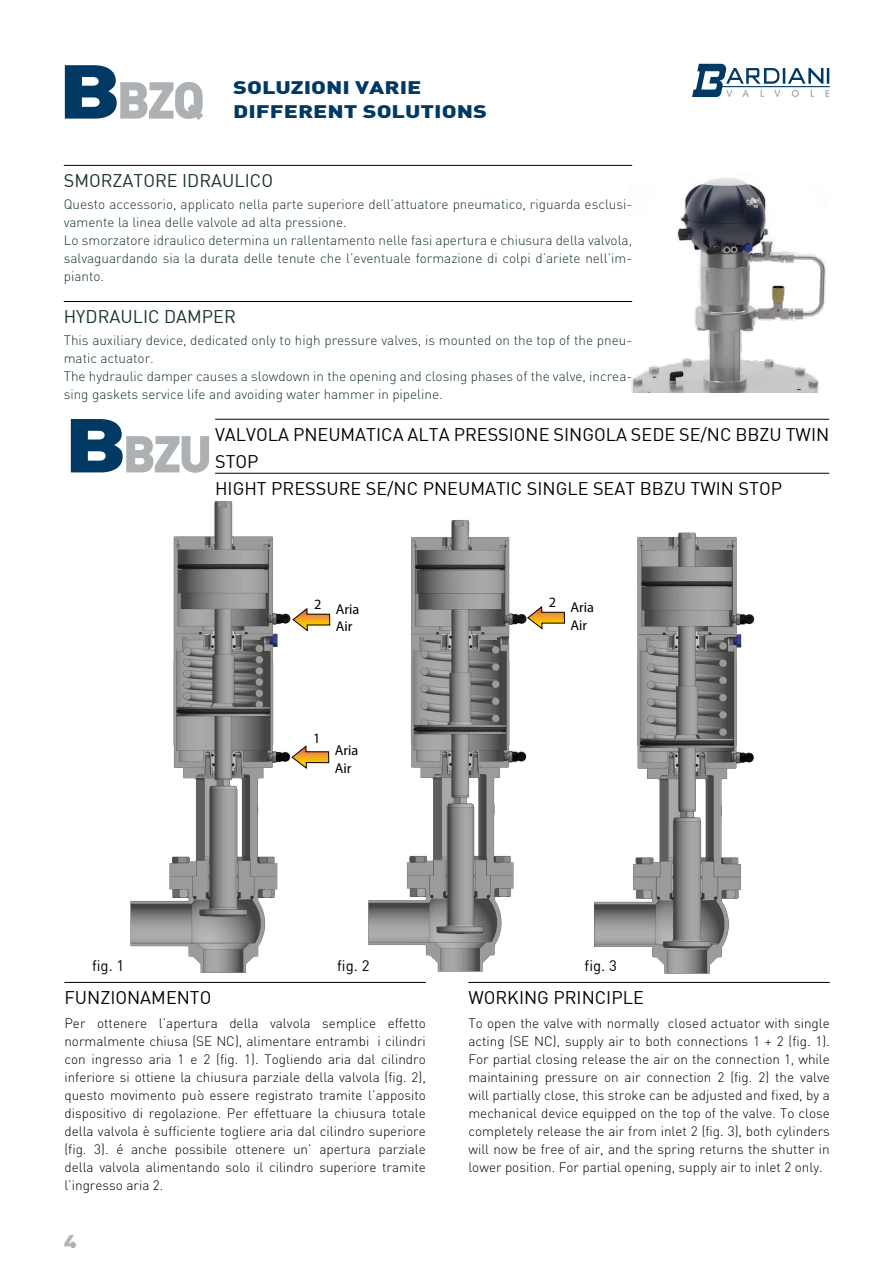
<style>
.page{position:relative;width:893px;height:1263px;background:#fff}
.page>*{position:absolute;margin:0;border:0;box-sizing:border-box;transform-origin:0 0}
.t1{font:900 51px "DIN";letter-spacing:-.05em;color:#adb1b4}
.t2{font:18px/27px "DIN";color:#000}
.t3{font:18px "DIN";color:#18332e}
.t4{font:900 18px "DIN";color:#003964;scale:1.3 1}
.t5{font:900 18px "DIN";color:#adb1b4;scale:1.3 1}
.t6{font:15px "DIN";color:#000}
.t7{font:14.25px/17.1px "Myriad Pro";color:#000}
.t8{font:300 13.5px/18px "DIN";color:#000;text-align:justify}
.t9{font:300 13.5px/18px "DIN";color:#18332e}
.s1{font-size:75px;color:#003964}
</style>
<div class="page">
<svg style="left:692px;top:64px;width:138px;height:33px"></svg>
<hr style="left:64px;top:165px;width:568px;height:1px;background:#000">
<hr style="left:64px;top:301px;width:568px;height:1px;background:#000">
<img style="left:631px;top:177px;width:195px;height:216px">
<hr style="left:64px;top:982px;width:362px;height:1px;background:#000">
<hr style="left:215px;top:419px;width:614px;height:1px;background:#000">
<hr style="left:215px;top:473px;width:614px;height:1px;background:#000">
<hr style="left:468px;top:982px;width:362px;height:1px;background:#000">
<svg style="left:300px;top:608px;width:31px;height:24px"></svg>
<svg style="left:300px;top:745px;width:30px;height:24px"></svg>
<svg style="left:533px;top:606px;width:32px;height:24px"></svg>
<img style="left:590px;top:532px;width:166px;height:451px">
<img style="left:368px;top:520px;width:165px;height:452px">
<img style="left:130px;top:501px;width:170px;height:472px">
<h1 class="t1" style="left:58px;top:66px;width:149px"><span class="s1">B</span>BZQ</h1>
<h2 class="t4" style="left:233px;top:76px;width:146px">SOLUZIONI VARIE</h2>
<h2 class="t4" style="left:233px;top:99px;width:197px">DIFFERENT SOLUTIONS</h2>
<h2 class="t3" style="left:64px;top:169px;width:211px">SMORZATORE IDRAULICO</h2>
<p class="t9" style="left:64px;top:195px;width:570px">Questo accessorio, applicato nella parte superiore dell’attuatore pneumatico, riguarda esclusi&shy;vamente la linea delle valvole ad alta pressione.<br>Lo smorzatore idraulico determina un rallentamento nelle fasi apertura e chiusura della valvola, salvaguardando sia la durata delle tenute che l’eventuale formazione di colpi d’ariete nell’im&shy;pianto.</p>
<h2 class="t3" style="left:64px;top:305px;width:174px">HYDRAULIC DAMPER</h2>
<p class="t9" style="left:64px;top:331px;width:570px">This auxiliary device, dedicated only to high pressure valves, is mounted on the top of the pneu&shy;matic actuator.<br>The hydraulic damper causes a slowdown in the opening and closing phases of the valve, increa&shy;sing gaskets service life and avoiding water hammer in pipeline.</p>
<h1 class="t1" style="left:64px;top:420px;width:150px"><span class="s1">B</span>BZU</h1>
<h2 class="t2" style="left:215px;top:420px;width:616px">VALVOLA PNEUMATICA ALTA PRESSIONE SINGOLA SEDE SE/NC BBZU TWIN<br>STOP<br>HIGHT PRESSURE SE/NC PNEUMATIC SINGLE SEAT BBZU TWIN STOP</h2>
<p class="t7" style="left:549px;top:594px;width:9px">2</p>
<p class="t7" style="left:314px;top:596px;width:9px">2</p>
<p class="t7" style="left:570px;top:599px;width:25px">Aria<br>Air</p>
<p class="t7" style="left:336px;top:601px;width:25px">Aria<br>Air</p>
<p class="t7" style="left:313px;top:729px;width:9px">1</p>
<p class="t7" style="left:335px;top:742px;width:25px">Aria<br>Air</p>
<p class="t6" style="left:92px;top:956px;width:34px">fig. 1</p>
<p class="t6" style="left:337px;top:956px;width:34px">fig. 2</p>
<p class="t6" style="left:585px;top:956px;width:34px">fig. 3</p>
<h2 class="t2" style="left:468px;top:983px;width:177px">WORKING PRINCIPLE</h2>
<p class="t8" style="left:468px;top:1014px;width:363px">To open the valve with normally closed actuator with single acting (SE NC), supply air to both connections 1 + 2 (fig. 1).<br>For partial closing release the air on the connection 1, while maintaining pressure on air connection 2 (fig. 2) the valve will partially close, this stroke can be adjusted and fixed, by a mechanical device equipped on the top of the valve. To close completely release the air from inlet 2 (fig. 3), both cylinders will now be free of air, and the spring returns the shutter in lower position. For partial opening, supply air to inlet 2 only.</p>
<h2 class="t2" style="left:64px;top:983px;width:149px">FUNZIONAMENTO</h2>
<p class="t8" style="left:64px;top:1014px;width:363px">Per ottenere l’apertura della valvola semplice effetto normalmente chiusa (SE NC), alimentare entrambi i cilindri con ingresso aria 1 e 2 (fig. 1). Togliendo aria dal cilindro inferiore si ottiene la chiusura parziale della valvola (fig. 2), questo movimento può essere registrato tramite l’apposito dispositivo di regolazione. Per effettuare la chiusura totale della valvola è sufficiente togliere aria dal cilindro superiore (fig. 3). é anche possibile ottenere un’ apertura parziale della valvola alimentando solo il cilindro superiore tramite l’ingresso aria 2.</p>
<h2 class="t5" style="left:64px;top:1229px;width:12px">4</h2>
</div>
